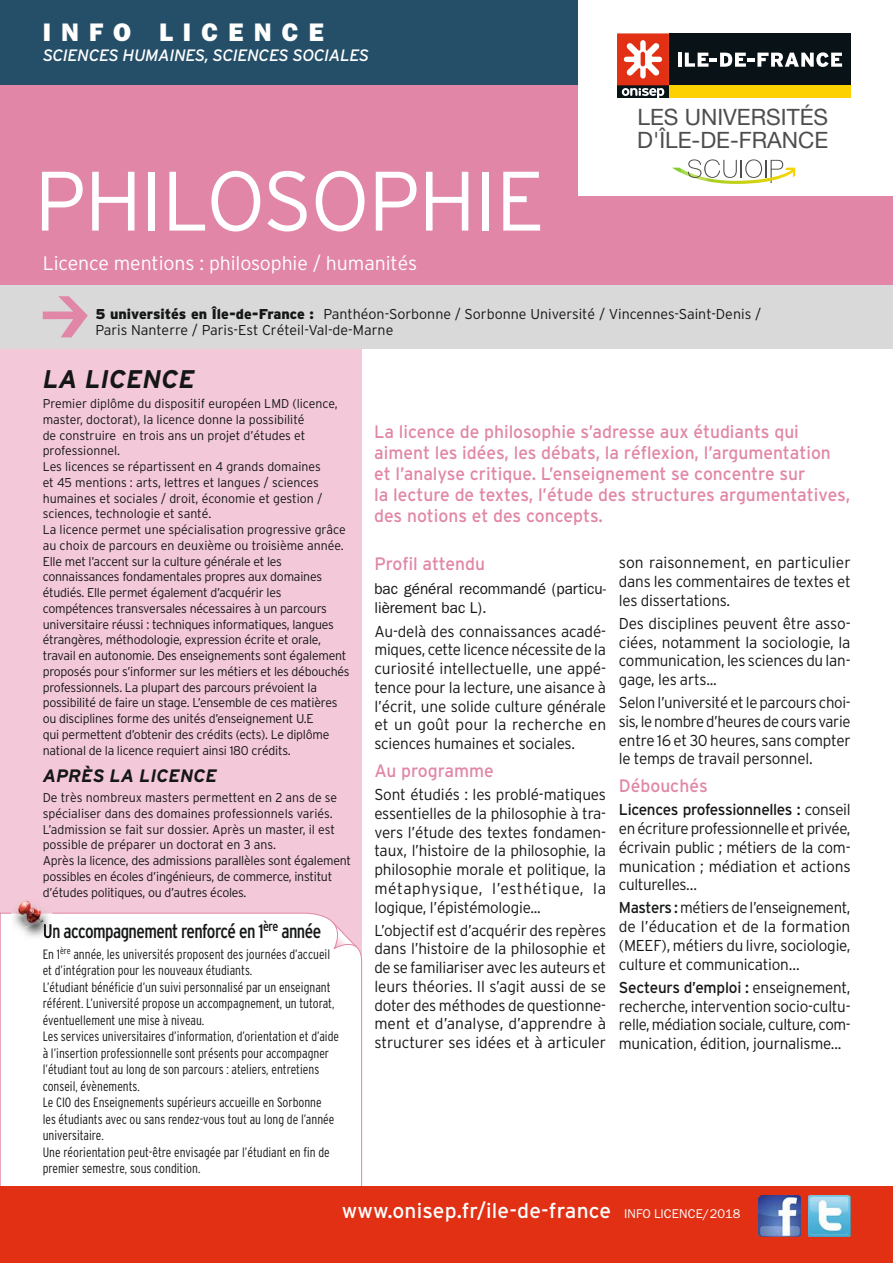
<style>
.page{position:relative;width:893px;height:1263px;background:#fff}
.page>*{position:absolute;margin:0;border:0;box-sizing:border-box;transform-origin:0 0}
.t1{font:300 84px "Interstate";letter-spacing:-.02em;color:#fff}
.t2{font:25.5px "ITC Franklin Gothic Std Hvy";letter-spacing:.4em;color:#fff}
.t3{font:italic 700 25.5px "Interstate";color:#151616}
.t4{font:22.65px/23.9px "Helvetica Neue";color:#4e4e4d}
.t5{font:21px "Interstate";letter-spacing:.01em;color:#fff}
.t6{font:300 19.5px "Interstate";letter-spacing:-.005em;color:#fff}
.t7{font:condensed 19.5px "Interstate";letter-spacing:-.03em;color:#151616}
.t8{font:18px/21px "Interstate";color:#e186a7}
.t9{font:italic 700 18px "Interstate";color:#151616}
.t10{font:italic 16.5px "Interstate";letter-spacing:-.02em;color:#fff}
.t11{font:300 15.75px/18.8px "Interstate";letter-spacing:-.015em;color:#151616;text-align:justify}
.t12{font:300 15.75px/18.8px "Interstate";letter-spacing:-.015em;color:#151616;text-align:justify;scale:.96 1}
.t13{font:15.75px/19.5px "ITC Franklin Gothic Std";color:#151616}
.t14{font:300 14.25px/16.5px "Interstate";color:#151616}
.t15{font:300 condensed 13.5px/16.5px "Interstate";color:#151616}
.t16{font:300 12.75px/15.8px "Interstate";letter-spacing:-.02em;color:#151616}
.s1{font-weight:900}
.s2{font-weight:400}
.s3{font-family:"ITC Franklin Gothic Std";font-size:12.75px}
</style>
<div class="page">
<div style="left:0;top:313px;width:362px;height:933px;background:#f3c8d8"></div>
<div style="left:0;top:912px;width:363px;height:274px;background:#fff"></div>
<div style="left:0;top:0;width:893px;height:285px;background:#e186a7"></div>
<div style="left:0;top:285px;width:893px;height:64px;background:#d9d9d9"></div>
<div style="left:0;top:1186px;width:893px;height:77px;background:#e13014"></div>
<div style="left:0;top:0;width:876px;height:85px;background:#254f68"></div>
<div style="left:578px;top:0;width:315px;height:196px;background:#fff"></div>
<svg style="left:672px;top:159px;width:123px;height:25px"></svg>
<div style="left:617px;top:85px;width:52px;height:13px;background:#091216"></div>
<div style="left:669px;top:33px;width:182px;height:52px;background:#091216"></div>
<div style="left:669px;top:85px;width:182px;height:13px;background:#fdd000"></div>
<div style="left:617px;top:33px;width:52px;height:52px;background:#e13014"></div>
<svg style="left:624px;top:40px;width:38px;height:38px"></svg>
<svg style="left:622px;top:88px;width:42px;height:10px"></svg>
<svg style="left:678px;top:53px;width:3px;height:14px"></svg>
<svg style="left:685px;top:52px;width:157px;height:15px"></svg>
<img style="left:808px;top:1195px;width:42px;height:42px">
<img style="left:759px;top:1195px;width:42px;height:42px">
<img style="left:11px;top:912px;width:42px;height:28px">
<svg style="left:44px;top:924px;width:10px;height:14px"></svg>
<img style="left:15px;top:900px;width:28px;height:13px">
<img style="left:16px;top:913px;width:30px;height:16px">
<svg style="left:16px;top:913px;width:27px;height:1px"></svg>
<svg style="left:43px;top:296px;width:45px;height:41px"></svg>
<p class="t2" style="left:43px;top:23px;width:283px">INFO LICENCE</p>
<p class="t10" style="left:43px;top:49px;width:328px">SCIENCES HUMAINES, SCIENCES SOCIALES</p>
<p class="t1" style="left:34px;top:172px;width:512px">PHILOSOPHIE</p>
<p class="t6" style="left:43px;top:256px;width:376px">Licence mentions : philosophie / humanités</p>
<p class="t4" style="left:637px;top:105px;width:193px">LES UNIVERSITÉS<br>D'ÎLE-DE-FRANCE</p>
<p class="t14" style="left:95px;top:307px;width:667px"><span class="s1">5 universités en Île-de-France :</span> Panthéon-Sorbonne / Sorbonne Université / Vincennes-Saint-Denis /<br>Paris Nanterre / Paris-Est Créteil-Val-de-Marne</p>
<p class="t3" style="left:43px;top:364px;width:154px">LA LICENCE</p>
<p class="t16" style="left:43px;top:397px;width:309px">Premier diplôme du dispositif européen LMD (licence, master, doctorat), la licence donne la possibilité<br>de construire en trois ans un projet d’études et professionnel.<br>Les licences se répartissent en 4 grands domaines<br>et 45 mentions : arts, lettres et langues / sciences humaines et sociales / droit, économie et gestion / sciences, technologie et santé.<br>La licence permet une spécialisation progressive grâce au choix de parcours en deuxième ou troisième année.<br>Elle met l’accent sur la culture générale et les connaissances fondamentales propres aux domaines étudiés. Elle permet également d’acquérir les compétences transversales nécessaires à un parcours universitaire réussi : techniques informatiques, langues étrangères, méthodologie, expression écrite et orale, travail en autonomie. Des enseignements sont également proposés pour s’informer sur les métiers et les débouchés professionnels. La plupart des parcours prévoient la possibilité de faire un stage. L’ensemble de ces matières ou disciplines forme des unités d’enseignement U.E<br>qui permettent d’obtenir des crédits (ects). Le diplôme national de la licence requiert ainsi 180 crédits.</p>
<p class="t9" style="left:43px;top:765px;width:176px">APRÈS LA LICENCE</p>
<p class="t16" style="left:43px;top:791px;width:310px">De très nombreux masters permettent en 2 ans de se spécialiser dans des domaines professionnels variés.<br>L’admission se fait sur dossier. Après un master, il est possible de préparer un doctorat en 3 ans.<br>Après la licence, des admissions parallèles sont également possibles en écoles d’ingénieurs, de commerce, institut d’études politiques, ou d’autres écoles.</p>
<p class="t7" style="left:43px;top:923px;width:280px">Un accompagnement renforcé en 1<sup>ère</sup> année</p>
<p class="t15" style="left:43px;top:947px;width:298px">En 1<sup>ère</sup> année, les universités proposent des journées d’accueil et d’intégration pour les nouveaux étudiants.<br>L’étudiant bénéficie d’un suivi personnalisé par un enseignant référent. L’université propose un accompagnement, un tutorat, éventuellement une mise à niveau.<br>Les services universitaires d’information, d’orientation et d’aide à l’insertion professionnelle sont présents pour accompagner l’étudiant tout au long de son parcours : ateliers, entretiens conseil, évènements.<br>Le CIO des Enseignements supérieurs accueille en Sorbonne<br>les étudiants avec ou sans rendez-vous tout au long de l’année universitaire.<br>Une réorientation peut-être envisagée par l’étudiant en fin de premier semestre, sous condition.</p>
<p class="t8" style="left:374px;top:423px;width:477px">La licence de philosophie s’adresse aux étudiants qui aiment les idées, les débats, la réflexion, l’argumentation et l’analyse critique. L’enseignement se concentre sur<br>la lecture de textes, l’étude des structures argumentatives, des notions et des concepts.</p>
<p class="t8" style="left:374px;top:555px;width:112px">Profil attendu</p>
<p class="t13" style="left:374px;top:580px;width:233px">bac général recommandé (particu&shy;lièrement bac L).</p>
<p class="t11" style="left:374px;top:623px;width:233px">Au-delà des connaissances acadé&shy;miques, cette licence nécessite de la curiosité intellectuelle, une appé&shy;tence pour la lecture, une aisance à l’écrit, une solide culture générale et un goût pour la recherche en sciences humaines et sociales.</p>
<p class="t8" style="left:374px;top:762px;width:121px">Au programme</p>
<p class="t11" style="left:374px;top:787px;width:233px">Sont étudiés : les problé-matiques essentielles de la philosophie à tra&shy;vers l’étude des textes fondamen&shy;taux, l’histoire de la philosophie, la philosophie morale et politique, la métaphysique, l’esthétique, la logique, l’épistémologie...</p>
<p class="t11" style="left:374px;top:922px;width:233px">L’objectif est d’acquérir des repères dans l’histoire de la philosophie et de se familiariser avec les auteurs et leurs théories. Il s’agit aussi de se doter des méthodes de questionne&shy;ment et d’analyse, d’apprendre à structurer ses idées et à articuler</p>
<p class="t11" style="left:619px;top:555px;width:233px">son raisonnement, en particulier dans les commentaires de textes et les dissertations.</p>
<p class="t11" style="left:619px;top:615px;width:233px">Des disciplines peuvent être asso&shy;ciées, notamment la sociologie, la communication, les sciences du lan&shy;gage, les arts...</p>
<p class="t12" style="left:619px;top:695px;width:243px">Selon l’université et le parcours choi&shy;sis, le nombre d’heures de cours varie entre 16 et 30 heures, sans compter le temps de travail personnel.</p>
<p class="t8" style="left:619px;top:777px;width:90px">Débouchés</p>
<p class="t11" style="left:619px;top:802px;width:233px"><span class="s2">Licences professionnelles :</span> conseil en écriture professionnelle et privée, écrivain public ; métiers de la com&shy;munication ; médiation et actions culturelles…</p>
<p class="t12" style="left:619px;top:900px;width:243px"><span class="s2">Masters :</span> métiers de l’enseignement, de l’éducation et de la formation (MEEF), métiers du livre, sociologie, culture et communication…</p>
<p class="t11" style="left:619px;top:979px;width:233px"><span class="s2">Secteurs d’emploi :</span> enseignement, recherche, intervention socio-cultu&shy;relle, médiation sociale, culture, com&shy;munication, édition, journalisme...</p>
<p class="t5" style="left:342px;top:1203px;width:400px">www.onisep.fr/ile-de-france <span class="s3">INFO LICENCE/2018</span></p>
</div>
